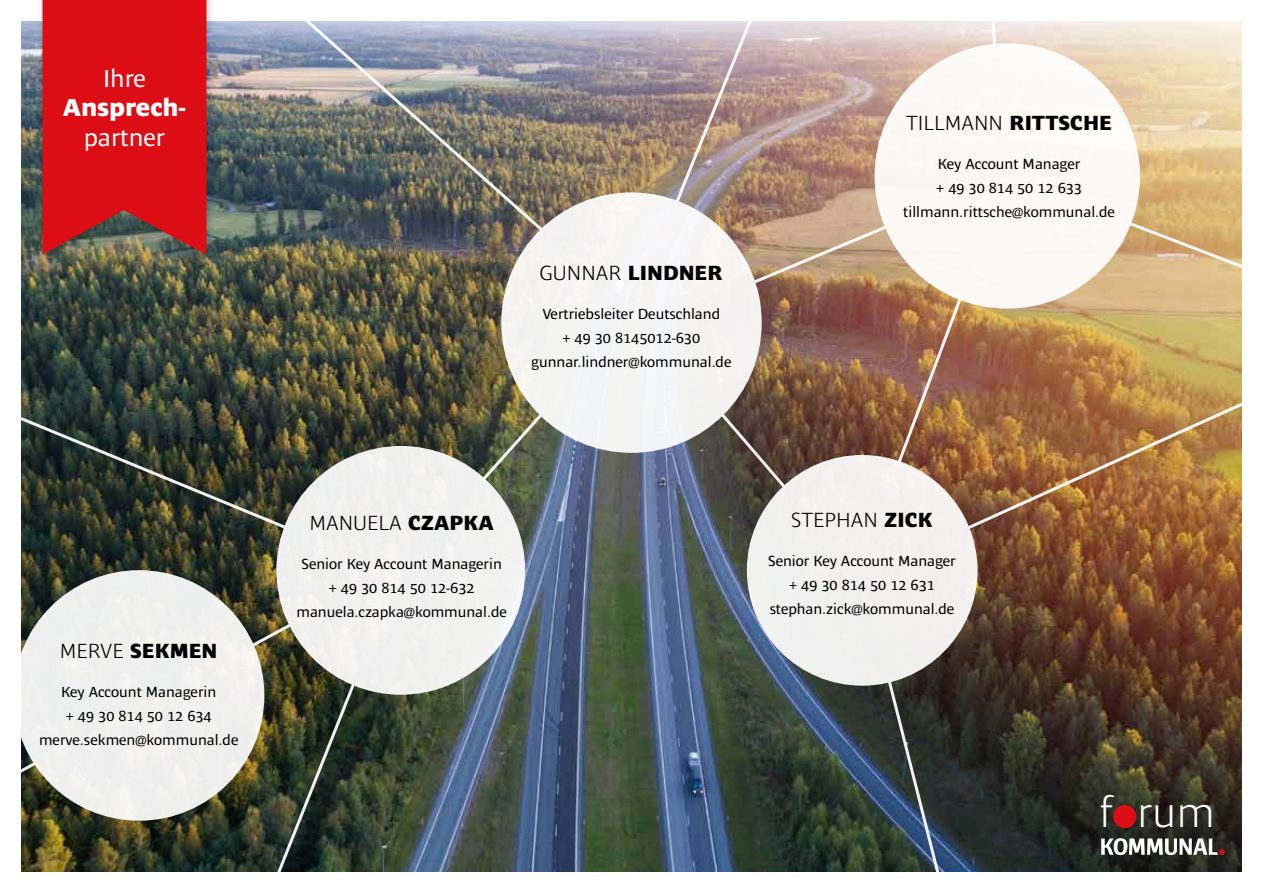
<style>
.page{position:relative;width:1263px;height:893px;background:#fff}
.page>*{position:absolute;margin:0;border:0;box-sizing:border-box;transform-origin:0 0}
.t1{font:300 43.65px "Ardoise Ptf";color:#fff}
.t2{font:25.05px "Ardoise Ptf";color:#fff}
.t3{font:800 25.05px "Ardoise Ptf";letter-spacing:-.005em;color:#fff}
.t4{font:300 21px "Ardoise Ptf";color:#000}
.t5{font:800 21px "Ardoise Ptf";color:#000}
.t6{font:15px/24px "Ardoise Ptf";color:#000;text-align:center}
.s1{font-weight:300}
.s2{font-weight:800}
</style>
<div class="page">
<img style="left:21px;top:21px;width:1221px;height:851px">
<div style="left:276px;top:446px;width:249px;height:249px;background:#f1f2f1;border-radius:50%"></div>
<div style="left:747px;top:455px;width:230px;height:231px;background:#f1f0f0;border-radius:50%"></div>
<svg style="left:21px;top:409px;width:373px;height:165px"></svg>
<img style="left:394px;top:317px;width:235px;height:261px">
<svg style="left:629px;top:343px;width:222px;height:237px"></svg>
<svg style="left:1010px;top:368px;width:232px;height:212px;background:#a26e3c"></svg>
<svg style="left:860px;top:646px;width:89px;height:226px;background:#4a5456"></svg>
<img style="left:639px;top:21px;width:130px;height:150px">
<img style="left:272px;top:21px;width:367px;height:296px">
<svg style="left:252px;top:569px;width:149px;height:303px"></svg>
<div style="left:874px;top:43px;width:266px;height:266px;background:#fbf8f6;border-radius:50%"></div>
<div style="left:14px;top:570px;width:250px;height:251px;background:#f0f0ee;border-radius:50%"></div>
<svg style="left:14px;top:574px;width:366px;height:205px"></svg>
<svg style="left:614px;top:171px;width:401px;height:172px"></svg>
<img style="left:851px;top:172px;width:159px;height:412px">
<svg style="left:972px;top:21px;width:270px;height:313px"></svg>
<div style="left:37px;top:0;width:179px;height:263px;background:#000;opacity:.25"></div>
<svg style="left:43px;top:0;width:163px;height:255px;background:#d1151b"></svg>
<div style="left:1213px;top:844px;width:20px;height:20px;background:#000;opacity:.25"></div>
<svg style="left:1101px;top:838px;width:124px;height:17px"></svg>
<div style="left:1108px;top:799px;width:37px;height:38px;background:#000;opacity:.25"></div>
<div style="left:1113px;top:805px;width:23px;height:23px;background:#dc0d15;border-radius:50%"></div>
<h2 class="t2" style="left:103px;top:59px;width:44px">Ihre</h2>
<h2 class="t3" style="left:63px;top:89px;width:123px">Ansprech-</h2>
<h2 class="t2" style="left:84px;top:119px;width:83px">partner</h2>
<h3 class="t5" style="left:60px;top:636px;width:159px"><span class="s1">MERVE</span> SEKMEN</h3>
<p class="t6" style="left:39px;top:679px;width:201px">Key Account Managerin<br>+ 49 30 814 50 12 634 merve.sekmen@kommunal.de</p>
<h3 class="t5" style="left:540px;top:257px;width:184px"><span class="s1">GUNNAR</span> LINDNER</h3>
<p class="t6" style="left:531px;top:301px;width:202px">Vertriebsleiter Deutschland<br>+ 49 30 8145012-630 gunnar.lindner@kommunal.de</p>
<h3 class="t4" style="left:906px;top:108px;width:208px">TILLMANN <span class="s2">RITTSCHE</span></h3>
<p class="t6" style="left:903px;top:151px;width:213px">Key Account Manager<br>+ 49 30 814 50 12 633 tillmann.rittsche@kommunal.de</p>
<h3 class="t4" style="left:309px;top:507px;width:186px">MANUELA <span class="s2">CZAPKA</span></h3>
<p class="t6" style="left:296px;top:551px;width:212px">Senior Key Account Managerin + 49 30 814 50 12-632 manuela.czapka@kommunal.de</p>
<h3 class="t4" style="left:791px;top:504px;width:143px">STEPHAN <span class="s2">ZICK</span></h3>
<p class="t6" style="left:768px;top:547px;width:189px">Senior Key Account Manager + 49 30 814 50 12 631 stephan.zick@kommunal.de</p>
<h1 class="t1" style="left:1099px;top:780px;width:117px">f rum</h1>
</div>
